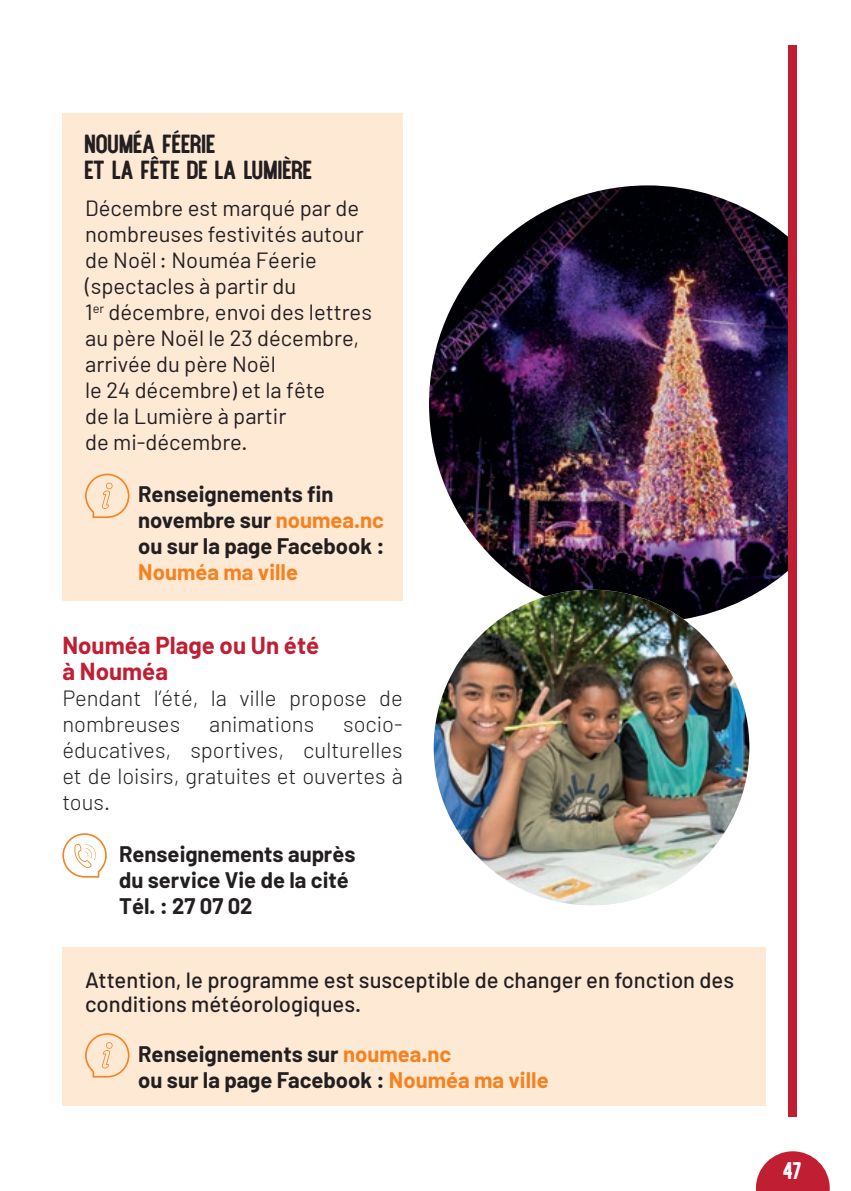
<style>
.page{position:relative;width:851px;height:1191px;background:#fff}
.page>*{position:absolute;margin:0;border:0;box-sizing:border-box;transform-origin:0 0}
.t1{font:24px/26px "Queen Street";letter-spacing:-.005em;color:#231f20}
.t2{font:700 24px/26px "Barlow";color:#c01f33}
.t3{font:22px/26px "Barlow";color:#231f20}
.t4{font:700 22px/26px "Barlow";color:#231f20}
.t5{font:300 22px/26px "Barlow";color:#231f20}
.t6{font:500 22px/24px "Barlow";color:#231f20}
.t7{font:700 22px "Barlow";color:#f58220}
.t8{font:22px "Queen Street";color:#fff}
.s1{color:#f58220}
</style>
<div class="page">
<svg style="left:756px;top:1151px;width:73px;height:40px"></svg>
<div style="left:62px;top:113px;width:341px;height:488px;background:#fee9d5"></div>
<svg style="left:85px;top:473px;width:44px;height:45px"></svg>
<img style="left:429px;top:185px;width:359px;height:437px">
<div style="left:788px;top:45px;width:9px;height:1072px;background:#c01f33"></div>
<img style="left:433px;top:590px;width:316px;height:315px;border-radius:158px">
<div style="left:62px;top:947px;width:703px;height:159px;background:#fee9d5"></div>
<svg style="left:85px;top:1033px;width:44px;height:44px"></svg>
<svg style="left:62px;top:833px;width:45px;height:44px"></svg>
<p class="t1" style="left:85px;top:130px;width:229px">NOUMÉA FÉERIE<br>ET LA FÊTE DE LA LUMIÈRE</p>
<p class="t3" style="left:85px;top:194px;width:288px">Décembre est marqué par de nombreuses festivités autour de Noël: Nouméa Féerie (spectacles à partir du<br>1<sup>er</sup> décembre, envoi des lettres au père Noël le 23 décembre, arrivée du père Noël<br>le 24 décembre) et la fête<br>de la Lumière à partir<br>de mi-décembre.</p>
<p class="t4" style="left:138px;top:481px;width:248px">Renseignements fin novembre sur <span class="s1">noumea.nc </span>ou sur la page Facebook :</p>
<p class="t7" style="left:138px;top:558px;width:161px">Nouméa ma ville</p>
<p class="t2" style="left:62px;top:631px;width:258px">Nouméa Plage ou Un été à Nouméa</p>
<p class="t5" style="left:62px;top:684px;width:342px">Pendant l’été, la ville propose de nombreuses</p>
<p class="t5" style="left:62px;top:710px;width:342px;text-align:justify;text-indent:281px">socio&shy;éducatives, sportives, culturelles et de loisirs, gratuites et ouvertes à tous.</p>
<p class="t4" style="left:119px;top:840px;width:238px">Renseignements auprès du service Vie de la cité<br>Tél. : 27 07 02</p>
<p class="t5" style="left:209px;top:710px;width:106px">animations</p>
<p class="t6" style="left:85px;top:967px;width:650px">Attention, le programme est susceptible de changer en fonction des conditions météorologiques.</p>
<p class="t4" style="left:138px;top:1040px;width:412px">Renseignements sur <span class="s1">noumea.nc<br></span>ou sur la page Facebook : <span class="s1">Nouméa ma ville</span></p>
<p class="t8" style="left:783px;top:1157px;width:20px">47</p>
</div>
